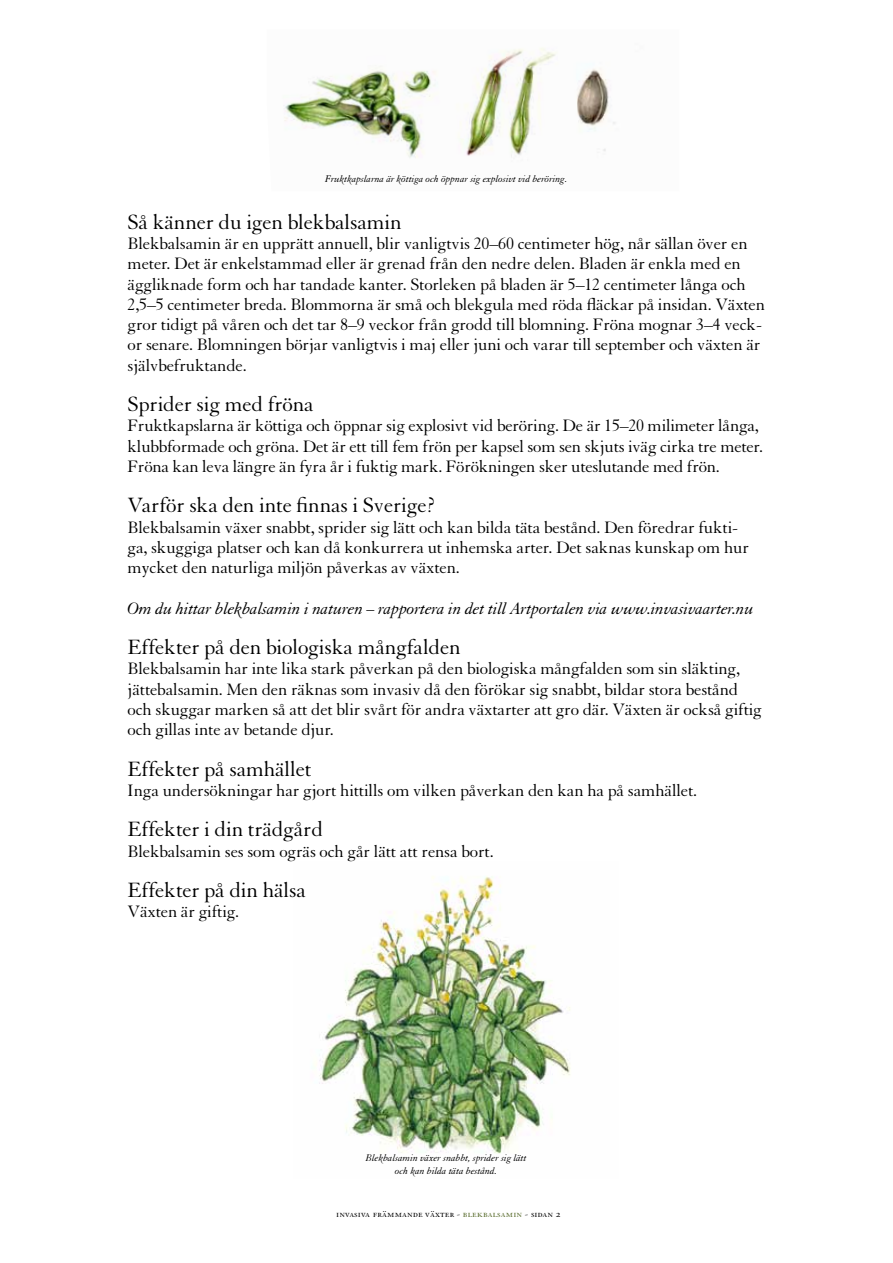
<style>
.page{position:relative;width:893px;height:1263px;background:#fff}
.page>*{position:absolute;margin:0;border:0;box-sizing:border-box;transform-origin:0 0}
.t1{font:22.5px "Granjon";letter-spacing:-.01em;color:#000}
.t2{font:18px/20.2px "Granjon";letter-spacing:-.01em;color:#000}
.t3{font:18px "Granjon Italic Os F";letter-spacing:-.01em;color:#000}
.t4{font:10.5px/12.6px "Granjon Italic Os F";color:#000;text-align:center}
.t5{font:10.5px "Granjon SC";letter-spacing:.01em;color:#000}
.s1{color:#586b2c}
</style>
<div class="page">
<img style="left:319px;top:876px;width:252px;height:278px">
<img style="left:284px;top:48px;width:332px;height:110px">
<p class="t4" style="left:325px;top:173px;width:244px">Fruktkapslarna är köttiga och öppnar sig explosivt vid beröring.</p>
<p class="t1" style="left:128px;top:210px;width:276px">Så känner du igen blekbalsamin</p>
<p class="t2" style="left:128px;top:234px;width:639px">Blekbalsamin är en upprätt annuell, blir vanligtvis 20–60 centimeter hög, når sällan över en meter. Det är enkelstammad eller är grenad från den nedre delen. Bladen är enkla med en äggliknade form och har tandade kanter. Storleken på bladen är 5–12 centimeter långa och 2,5–5 centimeter breda. Blommorna är små och blekgula med röda fläckar på insidan. Växten gror tidigt på våren och det tar 8–9 veckor från grodd till blomning. Fröna mognar 3–4 veck&shy;or senare. Blomningen börjar vanligtvis i maj eller juni och varar till september och växten är självbefruktande.</p>
<p class="t1" style="left:128px;top:392px;width:188px">Sprider sig med fröna</p>
<p class="t2" style="left:128px;top:416px;width:637px">Fruktkapslarna är köttiga och öppnar sig explosivt vid beröring. De är 15–20 milimeter långa, klubbformade och gröna. Det är ett till fem frön per kapsel som sen skjuts iväg cirka tre meter.<br>Fröna kan leva längre än fyra år i fuktig mark. Förökningen sker uteslutande med frön.</p>
<p class="t1" style="left:128px;top:493px;width:311px">Varför ska den inte finnas i Sverige?</p>
<p class="t2" style="left:128px;top:517px;width:623px">Blekbalsamin växer snabbt, sprider sig lätt och kan bilda täta bestånd. Den föredrar fukti&shy;ga, skuggiga platser och kan då konkurrera ut inhemska arter. Det saknas kunskap om hur mycket den naturliga miljön påverkas av växten.</p>
<p class="t3" style="left:128px;top:598px;width:628px">Om du hittar blekbalsamin i naturen – rapportera in det till Artportalen via www.invasivaarter.nu</p>
<p class="t1" style="left:128px;top:635px;width:335px">Effekter på den biologiska mångfalden</p>
<p class="t2" style="left:128px;top:659px;width:636px">Blekbalsamin har inte lika stark påverkan på den biologiska mångfalden som sin släkting, jättebalsamin. Men den räknas som invasiv då den förökar sig snabbt, bildar stora bestånd och skuggar marken så att det blir svårt för andra växtarter att gro där. Växten är också giftig och gillas inte av betande djur.</p>
<p class="t1" style="left:128px;top:756px;width:185px">Effekter på samhället</p>
<p class="t2" style="left:128px;top:780px;width:571px">Inga undersökningar har gjort hittills om vilken påverkan den kan ha på samhället.</p>
<p class="t1" style="left:128px;top:817px;width:197px">Effekter i din trädgård</p>
<p class="t2" style="left:128px;top:841px;width:368px">Blekbalsamin ses som ogräs och går lätt att rensa bort.</p>
<p class="t1" style="left:128px;top:878px;width:180px">Effekter på din hälsa</p>
<p class="t2" style="left:128px;top:902px;width:113px">Växten är giftig.</p>
<p class="t4" style="left:366px;top:1152px;width:163px">Blekbalsamin växer snabbt, sprider sig lätt och kan bilda täta bestånd.</p>
<p class="t5" style="left:336px;top:1208px;width:226px">invasiva främmande växter - <span class="s1">blekbalsamin</span> - sidan 2</p>
</div>
